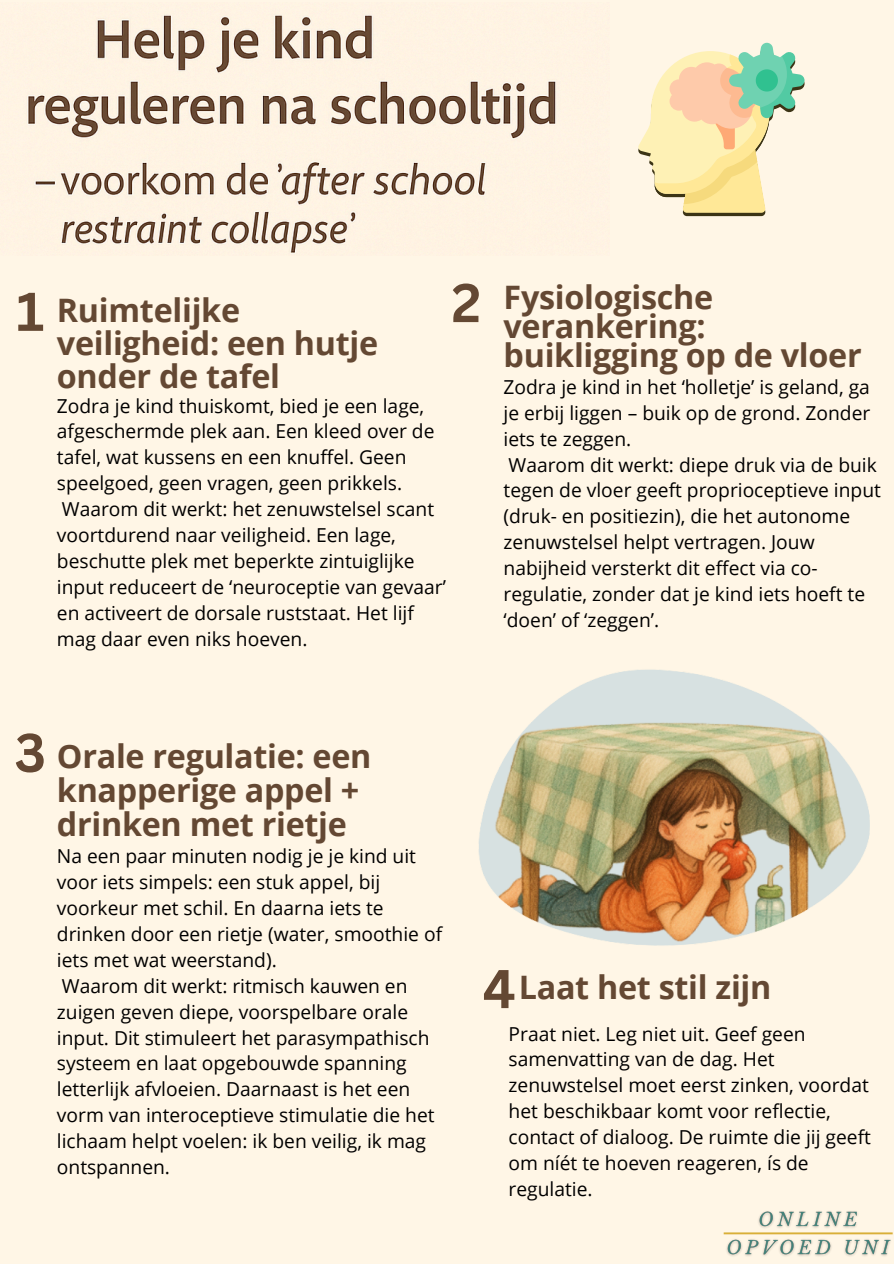
<style>
.page{position:relative;width:894px;height:1264px;background:#fff}
.page>*{position:absolute;margin:0;border:0;box-sizing:border-box;transform-origin:0 0}
.t1{font:700 53.25px "Canva Sans";color:#644833}
.t2{font:700 32.25px/32.7px "Open Sans";letter-spacing:-.01em;color:#644833}
.t3{font:19.2px/25.8px "Open Sans";color:#000}
</style>
<div class="page">
<div style="left:0;top:0;width:893px;height:1263px;background:#fff6e6"></div>
<img style="left:723px;top:1211px;width:170px;height:45px">
<img style="left:27px;top:15px;width:529px;height:238px">
<img style="left:478px;top:669px;width:390px;height:277px">
<svg style="left:638px;top:43px;width:166px;height:173px"></svg>
<p class="t1" style="left:451px;top:265px;width:31px">2</p>
<p class="t2" style="left:503px;top:281px;width:359px;line-height:29.2px">Fysiologische verankering: buikligging op de vloer</p>
<p class="t3" style="left:503px;top:373px;width:368px;text-align:justify">Zodra je kind in het ‘holletje’ is geland, ga je erbij liggen – buik op de grond. Zonder iets te zeggen.</p>
<h1 class="t3" style="left:503px;top:451px;width:379px">Waarom dit werkt: diepe druk via de buik tegen de vloer geeft proprioceptieve input (druk- en positiezin), die het autonome zenuwstelsel helpt vertragen. Jouw nabijheid versterkt dit effect via co&shy;regulatie, zonder dat je kind iets hoeft te ‘doen’ of ‘zeggen’.</h1>
<p class="t1" style="left:16px;top:274px;width:30px">1</p>
<p class="t2" style="left:57px;top:293px;width:322px">Ruimtelijke veiligheid: een hutje onder de tafel</p>
<p class="t3" style="left:57px;top:392px;width:379px">Zodra je kind thuiskomt, bied je een lage, afgeschermde plek aan. Een kleed over de tafel, wat kussens en een knuffel. Geen speelgoed, geen vragen, geen prikkels.</p>
<h1 class="t3" style="left:57px;top:495px;width:390px">Waarom dit werkt: het zenuwstelsel scant voortdurend naar veiligheid. Een lage, beschutte plek met beperkte zintuiglijke input reduceert de ‘neuroceptie van gevaar’ en activeert de dorsale ruststaat. Het lijf mag daar even niks hoeven.</h1>
<p class="t1" style="left:15px;top:715px;width:33px">3</p>
<p class="t2" style="left:57px;top:738px;width:316px;line-height:33.8px">Orale regulatie: een knapperige appel + drinken met rietje</p>
<p class="t3" style="left:57px;top:843px;width:386px">Na een paar minuten nodig je je kind uit voor iets simpels: een stuk appel, bij voorkeur met schil. En daarna iets te drinken door een rietje (water, smoothie of iets met wat weerstand).</p>
<p class="t3" style="left:57px;top:972px;width:379px">Waarom dit werkt: ritmisch kauwen en zuigen geven diepe, voorspelbare orale input. Dit stimuleert het parasympathisch systeem en laat opgebouwde spanning letterlijk afvloeien. Daarnaast is het een vorm van interoceptieve stimulatie die het lichaam helpt voelen: ik ben veilig, ik mag ontspannen.</p>
<h1 class="t1" style="left:482px;top:951px;width:35px">4</h1>
<p class="t2" style="left:518px;top:970px;width:254px">Laat het stil zijn</p>
<p class="t3" style="left:508px;top:1020px;width:364px">Praat niet. Leg niet uit. Geef geen samenvatting van de dag. Het zenuwstelsel moet eerst zinken, voordat het beschikbaar komt voor reflectie, contact of dialoog. De ruimte die jij geeft om níét te hoeven reageren, ís de regulatie.</p>
</div>
